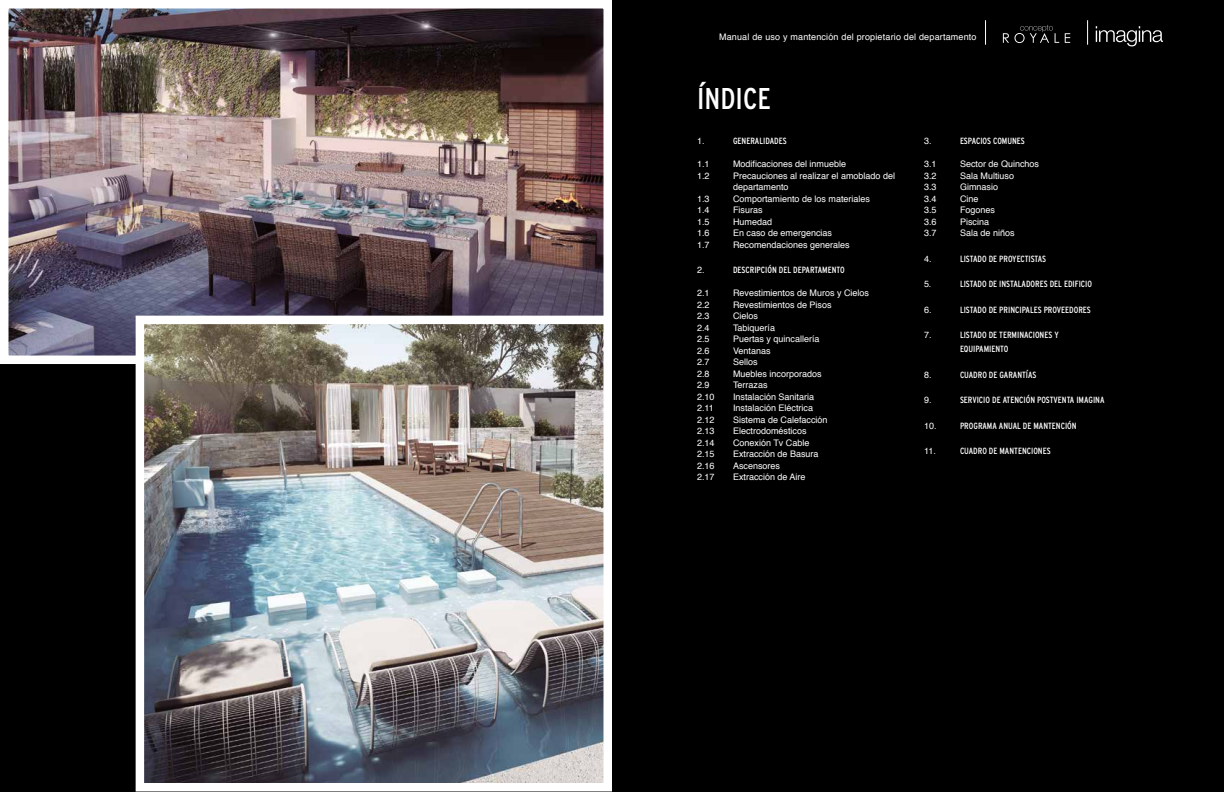
<style>
.page{position:relative;width:1224px;height:792px;background:#000}
.page>*{position:absolute;margin:0;border:0;box-sizing:border-box;transform-origin:0 0}
.t1{font:condensed 30px "Interstate";color:#fff}
.t2{font:9px/11.5px "Helvetica";color:#fff}
.t3{font:condensed 9px "Interstate";color:#fff}
.t4{font:9px "Helvetica";letter-spacing:.02em;color:#fff}
</style>
<div class="page">
<svg style="left:1096px;top:26px;width:67px;height:20px"></svg>
<svg style="left:1087px;top:20px;width:1px;height:25px"></svg>
<svg style="left:985px;top:20px;width:1px;height:25px"></svg>
<svg style="left:1065px;top:33px;width:5px;height:10px"></svg>
<svg style="left:1003px;top:25px;width:56px;height:18px"></svg>
<img style="left:10px;top:10px;width:592px;height:344px">
<div style="left:0;top:0;width:612px;height:364px;border:9px solid #fff"></div>
<img style="left:146px;top:326px;width:456px;height:456px">
<div style="left:136px;top:316px;width:476px;height:476px;border:9px solid #fff"></div>
<p class="t4" style="left:719px;top:30px;width:259px">Manual de uso y mantención del propietario del departamento</p>
<h1 class="t1" style="left:697px;top:82px;width:75px">ÍNDICE</h1>
<p class="t2" style="left:697px;top:136px;width:9px">1.</p>
<p class="t3" style="left:733px;top:136px;width:55px">GENERALIDADES</p>
<p class="t2" style="left:697px;top:159px;width:14px">1.1</p>
<p class="t2" style="left:733px;top:159px;width:115px">Modificaciones del inmueble</p>
<p class="t2" style="left:697px;top:170px;width:14px">1.2</p>
<p class="t2" style="left:733px;top:170px;width:164px">Precauciones al realizar el amoblado del departamento</p>
<p class="t2" style="left:697px;top:193px;width:14px">1.3</p>
<p class="t2" style="left:733px;top:193px;width:139px">Comportamiento de los materiales</p>
<p class="t2" style="left:697px;top:205px;width:14px">1.4</p>
<p class="t2" style="left:733px;top:205px;width:31px">Fisuras</p>
<p class="t2" style="left:697px;top:216px;width:14px">1.5</p>
<p class="t2" style="left:733px;top:216px;width:41px">Humedad</p>
<p class="t2" style="left:697px;top:228px;width:14px">1.6</p>
<p class="t2" style="left:733px;top:228px;width:101px">En caso de emergencias</p>
<p class="t2" style="left:697px;top:239px;width:14px">1.7</p>
<p class="t2" style="left:733px;top:239px;width:118px">Recomendaciones generales</p>
<p class="t2" style="left:697px;top:265px;width:9px">2.</p>
<p class="t3" style="left:733px;top:265px;width:113px">DESCRIPCIÓN DEL DEPARTAMENTO</p>
<p class="t2" style="left:697px;top:288px;width:14px">2.1</p>
<p class="t2" style="left:733px;top:288px;width:138px">Revestimientos de Muros y Cielos</p>
<p class="t2" style="left:697px;top:299px;width:14px">2.2</p>
<p class="t2" style="left:733px;top:299px;width:100px">Revestimientos de Pisos</p>
<p class="t2" style="left:697px;top:311px;width:14px">2.3</p>
<p class="t2" style="left:733px;top:311px;width:27px">Cielos</p>
<p class="t2" style="left:697px;top:322px;width:14px">2.4</p>
<p class="t2" style="left:733px;top:322px;width:44px">Tabiquería</p>
<p class="t2" style="left:697px;top:334px;width:14px">2.5</p>
<p class="t2" style="left:733px;top:334px;width:88px">Puertas y quincallería</p>
<p class="t2" style="left:697px;top:345px;width:14px">2.6</p>
<p class="t2" style="left:733px;top:345px;width:39px">Ventanas</p>
<p class="t2" style="left:697px;top:357px;width:14px">2.7</p>
<p class="t2" style="left:733px;top:357px;width:26px">Sellos</p>
<p class="t2" style="left:697px;top:368px;width:14px">2.8</p>
<p class="t2" style="left:733px;top:368px;width:90px">Muebles incorporados</p>
<p class="t2" style="left:697px;top:380px;width:14px">2.9</p>
<p class="t2" style="left:733px;top:380px;width:36px">Terrazas</p>
<p class="t2" style="left:697px;top:391px;width:19px">2.10</p>
<p class="t2" style="left:733px;top:391px;width:83px">Instalación Sanitaria</p>
<p class="t2" style="left:697px;top:403px;width:18px">2.11</p>
<p class="t2" style="left:733px;top:403px;width:82px">Instalación Eléctrica</p>
<p class="t2" style="left:697px;top:414px;width:19px">2.12</p>
<p class="t2" style="left:733px;top:414px;width:96px">Sistema de Calefacción</p>
<p class="t2" style="left:697px;top:426px;width:19px">2.13</p>
<p class="t2" style="left:733px;top:426px;width:75px">Electrodomésticos</p>
<p class="t2" style="left:697px;top:437px;width:19px">2.14</p>
<p class="t2" style="left:733px;top:437px;width:78px">Conexión Tv Cable</p>
<p class="t2" style="left:697px;top:449px;width:19px">2.15</p>
<p class="t2" style="left:733px;top:449px;width:87px">Extracción de Basura</p>
<p class="t2" style="left:697px;top:460px;width:19px">2.16</p>
<p class="t2" style="left:733px;top:460px;width:49px">Ascensores</p>
<p class="t2" style="left:697px;top:472px;width:19px">2.17</p>
<p class="t2" style="left:733px;top:472px;width:74px">Extracción de Aire</p>
<p class="t2" style="left:924px;top:136px;width:9px">3.</p>
<p class="t3" style="left:960px;top:136px;width:66px">ESPACIOS COMUNES</p>
<p class="t2" style="left:924px;top:159px;width:14px">3.1</p>
<p class="t2" style="left:960px;top:159px;width:81px">Sector de Quinchos</p>
<p class="t2" style="left:924px;top:170px;width:14px">3.2</p>
<p class="t2" style="left:960px;top:170px;width:56px">Sala Multiuso</p>
<p class="t2" style="left:924px;top:182px;width:14px">3.3</p>
<p class="t2" style="left:960px;top:182px;width:40px">Gimnasio</p>
<p class="t2" style="left:924px;top:193px;width:14px">3.4</p>
<p class="t2" style="left:960px;top:193px;width:20px">Cine</p>
<p class="t2" style="left:924px;top:205px;width:14px">3.5</p>
<p class="t2" style="left:960px;top:205px;width:37px">Fogones</p>
<p class="t2" style="left:924px;top:216px;width:14px">3.6</p>
<p class="t2" style="left:960px;top:216px;width:31px">Piscina</p>
<p class="t2" style="left:924px;top:228px;width:14px">3.7</p>
<p class="t2" style="left:960px;top:228px;width:56px">Sala de niños</p>
<p class="t2" style="left:924px;top:253px;width:9px">4.</p>
<p class="t3" style="left:960px;top:254px;width:88px">LISTADO DE PROYECTISTAS</p>
<p class="t2" style="left:924px;top:279px;width:9px">5.</p>
<p class="t3" style="left:960px;top:279px;width:9px">LISTADO</p>
<p class="t3" style="left:989px;top:279px;width:16px">DE INSTALADORES</p>
<p class="t3" style="left:1050px;top:279px;width:34px">DEL EDIFICIO</p>
<p class="t2" style="left:924px;top:304px;width:9px">6.</p>
<p class="t3" style="left:960px;top:305px;width:9px">LISTADO</p>
<p class="t3" style="left:989px;top:305px;width:16px">DE PRINCIPALES</p>
<p class="t3" style="left:1044px;top:305px;width:6px">PROVEEDORES</p>
<p class="t2" style="left:924px;top:330px;width:9px">7.</p>
<p class="t3" style="left:960px;top:330px;width:9px">LISTADO</p>
<p class="t3" style="left:989px;top:330px;width:16px">DE TERMINACIONES</p>
<p class="t3" style="left:1054px;top:330px;width:6px">Y</p>
<p class="t3" style="left:924px;top:344px;width:21px">E</p>
<p class="t3" style="left:964px;top:344px;width:10px">QUIPAMIENTO</p>
<p class="t2" style="left:924px;top:369px;width:9px">8.</p>
<p class="t3" style="left:960px;top:370px;width:10px">CUADRO</p>
<p class="t3" style="left:989px;top:370px;width:16px">DE GARANT</p>
<p class="t3" style="left:1026px;top:370px;width:8px">ÍAS</p>
<p class="t2" style="left:924px;top:395px;width:9px">9.</p>
<p class="t3" style="left:960px;top:395px;width:9px">SERVICIO</p>
<p class="t3" style="left:992px;top:395px;width:16px">DE ATENCIÓN</p>
<p class="t3" style="left:1037px;top:395px;width:6px">POSTVENTA</p>
<p class="t3" style="left:1076px;top:395px;width:5px">IMAGINA</p>
<p class="t2" style="left:924px;top:420px;width:14px">10.</p>
<p class="t3" style="left:960px;top:421px;width:10px">PROGRAMA</p>
<p class="t3" style="left:999px;top:421px;width:6px">ANUAL</p>
<p class="t3" style="left:1023px;top:421px;width:16px">DE MANTENCIÓN</p>
<p class="t2" style="left:924px;top:446px;width:13px">11.</p>
<p class="t3" style="left:960px;top:446px;width:10px">CUADRO</p>
<p class="t3" style="left:989px;top:446px;width:16px">DE MANTENCIONES</p>
</div>
